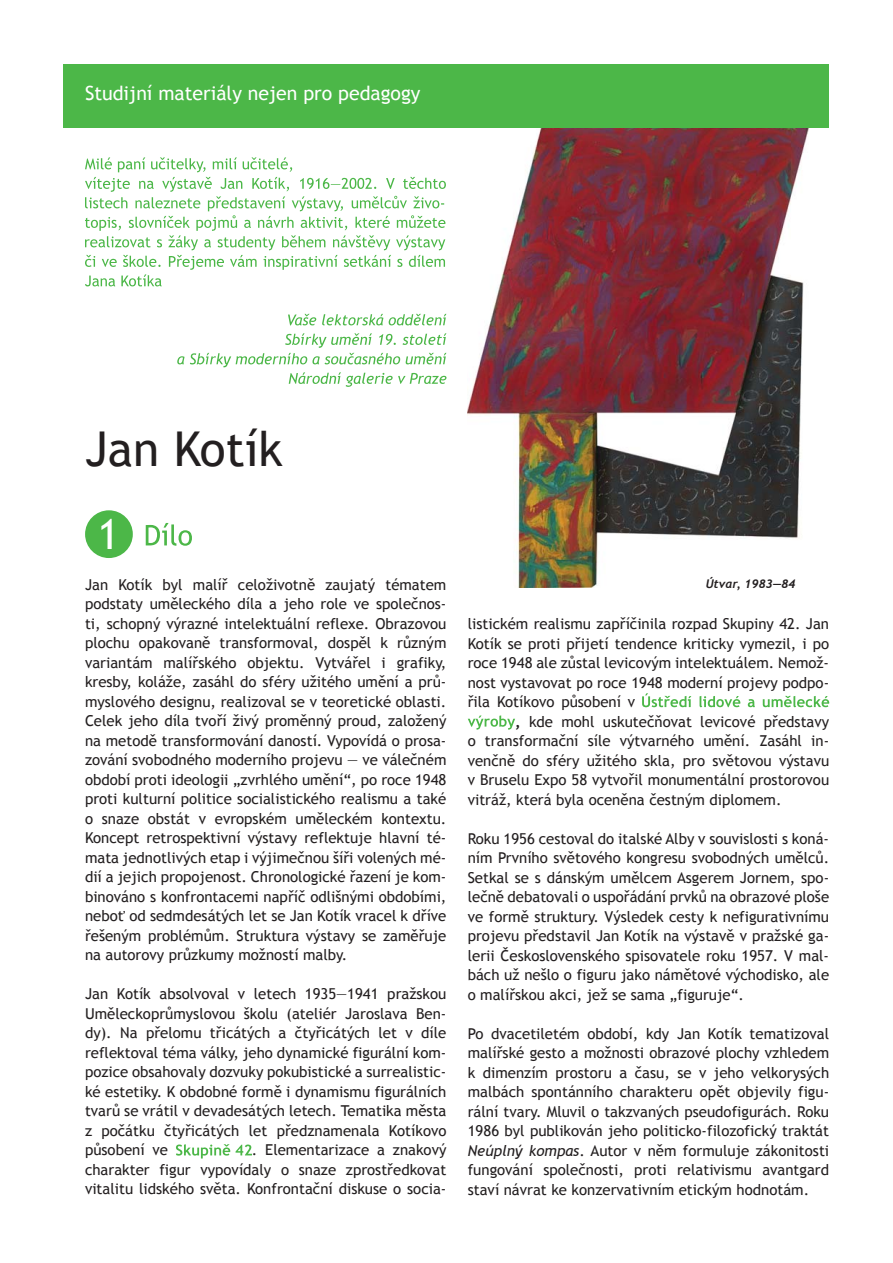
<style>
.page{position:relative;width:893px;height:1263px;background:#fff}
.page>*{position:absolute;margin:0;border:0;box-sizing:border-box;transform-origin:0 0}
.t1{font:48px "Trebuchet MS";color:#231f20}
.t2{font:42px "Trebuchet MS";color:#fff}
.t3{font:19.5px "Trebuchet MS";color:#fff}
.t4{font:15px/19.5px "Trebuchet MS";color:#231f20;text-align:justify}
.t5{font:italic 700 12px "Trebuchet";color:#231f20}
.s1{font-weight:700}
.s2{font-style:italic}
</style>
<div class="page">
<img style="left:468px;top:128px;width:340px;height:459px">
<div style="left:64px;top:64px;width:765px;height:64px;background:#4cb748"></div>
<svg style="left:85px;top:157px;width:361px;height:129px"></svg>
<svg style="left:288px;top:314px;width:158px;height:11px"></svg>
<svg style="left:177px;top:333px;width:269px;height:54px"></svg>
<div style="left:85px;top:510px;width:48px;height:48px;background:#4cb748;border-radius:50%"></div>
<svg style="left:146px;top:523px;width:46px;height:23px"></svg>
<svg style="left:176px;top:1144px;width:76px;height:15px"></svg>
<svg style="left:642px;top:693px;width:187px;height:14px"></svg>
<svg style="left:468px;top:715px;width:47px;height:15px"></svg>
<h3 class="t3" style="left:85px;top:81px;width:337px">Studijní materiály nejen pro pedagogy</h3>
<h1 class="t1" style="left:85px;top:421px;width:199px">Jan Kotík</h1>
<h2 class="t2" style="left:98px;top:510px;width:24px">1</h2>
<p class="t4" style="left:85px;top:575px;width:363px">Jan Kotík byl malíř celoživotně zaujatý tématem podstaty uměleckého díla a jeho role ve společnos&shy;ti, schopný výrazné intelektuální reflexe. Obrazovou plochu opakovaně transformoval, dospěl k různým variantám malířského objektu. Vytvářel i grafiky, kresby, koláže, zasáhl do sféry užitého umění a prů&shy;myslového designu, realizoval se v teoretické oblasti.<br>Celek jeho díla tvoří živý proměnný proud, založený na metodě transformování daností. Vypovídá o prosa&shy;zování svobodného moderního projevu — ve válečném období proti ideologii „zvrhlého umění“, po roce 1948 proti kulturní politice socialistického realismu a také o snaze obstát v evropském uměleckém kontextu.<br>Koncept retrospektivní výstavy reflektuje hlavní té&shy;mata jednotlivých etap i výjimečnou šíři volených mé&shy;dií a jejich propojenost. Chronologické řazení je kom&shy;binováno s konfrontacemi napříč odlišnými obdobími, neboť od sedmdesátých let se Jan Kotík vracel k dříve řešeným problémům. Struktura výstavy se zaměřuje na autorovy průzkumy možností malby.</p>
<p class="t4" style="left:85px;top:984px;width:363px">Jan Kotík absolvoval v letech 1935—1941 pražskou Uměleckoprůmyslovou školu (ateliér Jaroslava Ben&shy;dy). Na přelomu třicátých a čtyřicátých let v díle reflektoval téma války, jeho dynamické figurální kom&shy;pozice obsahovaly dozvuky pokubistické a surrealistic&shy;ké estetiky. K obdobné formě i dynamismu figurálních tvarů se vrátil v devadesátých letech. Tematika města z počátku čtyřicátých let předznamenala Kotíkovo působení ve</p>
<p class="t4" style="left:85px;top:1140px;width:363px;text-indent:167px">. Elementarizace a znakový charakter figur vypovídaly o snaze zprostředkovat vitalitu lidského světa. Konfrontační diskuse o socia-</p>
<p class="t5" style="left:706px;top:577px;width:91px">Útvar, 1983—84</p>
<p class="t4" style="left:468px;top:614px;width:363px">listickém realismu zapříčinila rozpad Skupiny 42. Jan Kotík se proti přijetí tendence kriticky vymezil, i po roce 1948 ale zůstal levicovým intelektuálem. Nemož&shy;nost vystavovat po roce 1948 moderní projevy podpo&shy;řila Kotíkovo působení v</p>
<p class="t4" style="left:468px;top:711px;width:363px;text-indent:47px"><span class="s1">,</span> kde mohl uskutečňovat levicové představy o transformační síle výtvarného umění. Zasáhl in&shy;venčně do sféry užitého skla, pro světovou výstavu v Bruselu Expo 58 vytvořil monumentální prostorovou vitráž, která byla oceněna čestným diplomem.</p>
<p class="t4" style="left:468px;top:828px;width:363px">Roku 1956 cestoval do italské Alby v souvislosti s koná&shy;ním Prvního světového kongresu svobodných umělců.<br>Setkal se s dánským umělcem Asgerem Jornem, spo&shy;lečně debatovali o uspořádání prvků na obrazové ploše ve formě struktury. Výsledek cesty k nefigurativnímu projevu představil Jan Kotík na výstavě v pražské ga&shy;lerii Československého spisovatele roku 1957. V mal&shy;bách už nešlo o figuru jako námětové východisko, ale o malířskou akci, jež se sama „figuruje“.</p>
<p class="t4" style="left:468px;top:1023px;width:363px">Po dvacetiletém období, kdy Jan Kotík tematizoval malířské gesto a možnosti obrazové plochy vzhledem k dimenzím prostoru a času, se v jeho velkorysých malbách spontánního charakteru opět objevily figu&shy;rální tvary. Mluvil o takzvaných pseudofigurách. Roku 1986 byl publikován jeho politicko-filozofický traktát <span class="s2">Neúplný kompas</span>. Autor v něm formuluje zákonitosti fungování společnosti, proti relativismu avantgard staví návrat ke konzervativním etickým hodnotám.</p>
</div>
